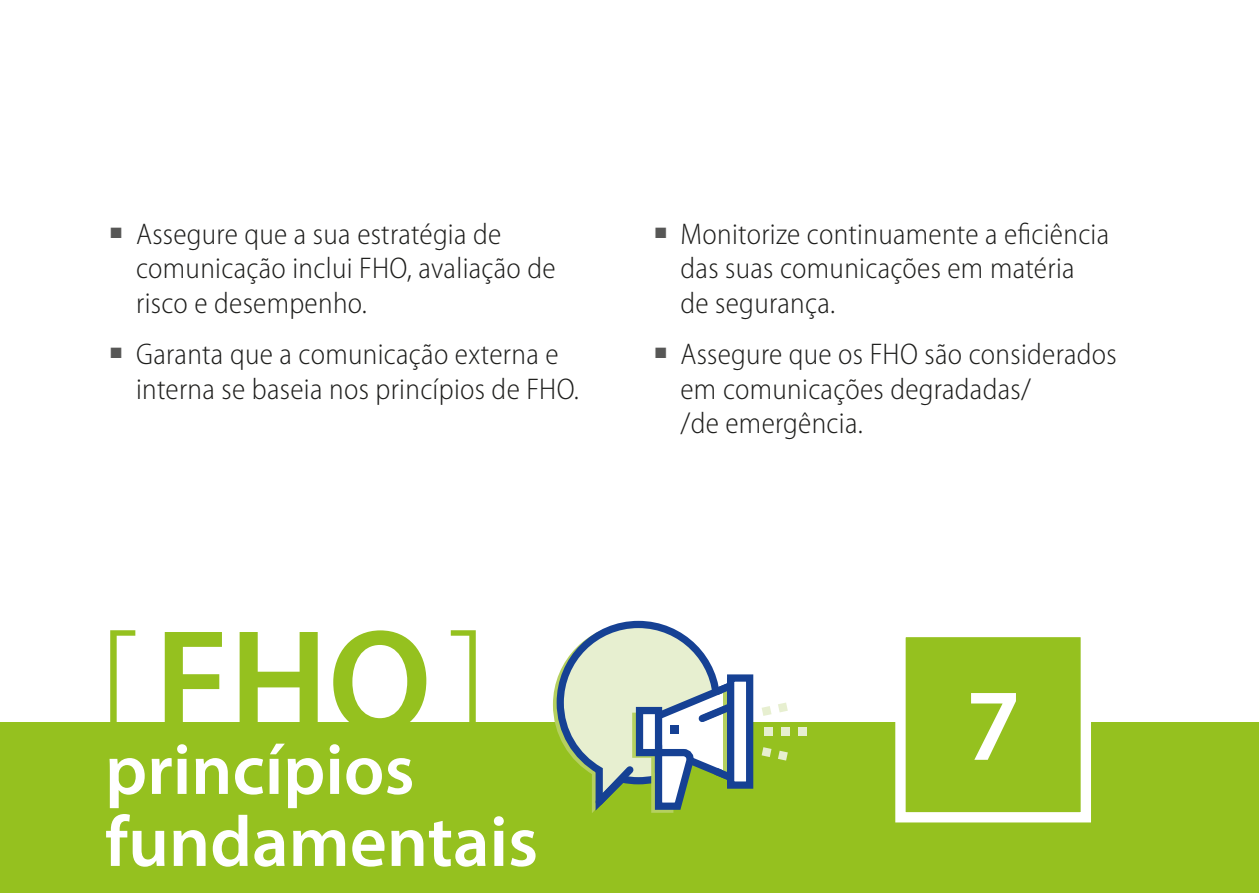
<style>
.page{position:relative;width:1259px;height:893px;background:#fff}
.page>*{position:absolute;margin:0;border:0;box-sizing:border-box;transform-origin:0 0}
.t1{font:600 147px "Myriad Pro";color:#95c11f}
.t2{font:600 102.6px "Myriad Pro";color:#fff}
.t3{font:600 72px/72px "Myriad Pro";color:#fff}
.body_bullet_Grise{font:300 semi-condensed 30px/34.5px "Myriad Pro";letter-spacing:.01em;color:#1d1d1b}
.s1{font-weight:300}
</style>
<div class="page">
<div style="left:0;top:723px;width:1259px;height:170px;background:#95c11f"></div>
<div style="left:895px;top:627px;width:196px;height:195px;background:#95c11f;border:10px solid #fff"></div>
<div style="left:764px;top:727px;width:9px;height:9px;background:#e7efd0"></div>
<div style="left:781px;top:727px;width:8px;height:9px;background:#e7efd0"></div>
<div style="left:798px;top:727px;width:8px;height:9px;background:#e7efd0"></div>
<svg style="left:761px;top:706px;width:10px;height:10px"></svg>
<svg style="left:778px;top:702px;width:10px;height:10px"></svg>
<svg style="left:761px;top:747px;width:10px;height:10px"></svg>
<svg style="left:778px;top:751px;width:10px;height:10px"></svg>
<svg style="left:550px;top:620px;width:177px;height:193px"></svg>
<div style="left:727px;top:674px;width:26px;height:115px;background:#fff;border:7px solid #164194"></div>
<div style="left:670px;top:726px;width:9px;height:8px;background:#164194"></div>
<p class="body_bullet_Grise" style="left:136px;top:216px;width:421px;text-indent:-26px"><sup>■</sup> Assegure que a sua estratégia de comunicação inclui FHO, avaliação de risco e desempenho.</p>
<p class="body_bullet_Grise" style="left:136px;top:337px;width:444px;text-indent:-26px"><sup>■</sup> Garanta que a comunicação externa e interna se baseia nos princípios de FHO.</p>
<h1 class="t1" style="left:97px;top:588px;width:393px"><span class="s1">[</span>FHO<span class="s1">]</span></h1>
<h1 class="t3" style="left:105px;top:732px;width:434px">princípios fundamentais</h1>
<p class="body_bullet_Grise" style="left:680px;top:216px;width:430px;text-indent:-26px"><sup>■</sup> Monitorize continuamente a eficiência das suas comunicações em matéria de segurança.</p>
<p class="body_bullet_Grise" style="left:680px;top:337px;width:438px;text-indent:-26px"><sup>■</sup> Assegure que os FHO são considerados em comunicações degradadas/<br>/de emergência.</p>
<p class="t2" style="left:965px;top:660px;width:57px">7</p>
</div>
